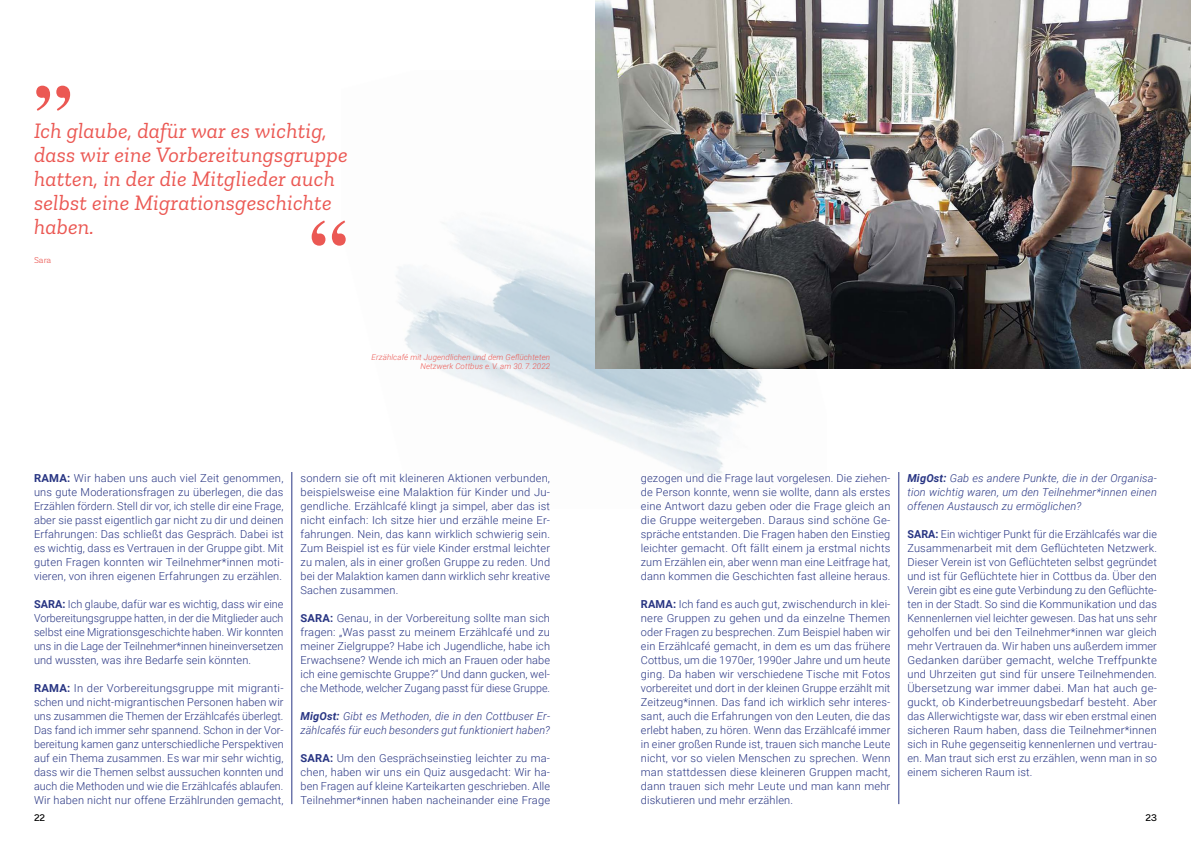
<style>
.page{position:relative;width:1191px;height:842px;background:#fff}
.page>*{position:absolute;margin:0;border:0;box-sizing:border-box;transform-origin:0 0}
.t1{font:700 75px "Times";color:#eb5853}
.Zitat{font:italic 22px/24px "Zilla Slab";letter-spacing:.01em;color:#eb5853}
.Copy{font:300 11px/14px "Roboto";letter-spacing:.015em;color:#283583;text-align:justify}
.Copy-2{font:italic 300 11px/14px "Roboto";letter-spacing:.015em;color:#283583}
.t2{font:10px "Guaruja Grotesk";color:#000}
.Zitatgeber{font:300 9px "Basic Sans";color:#eb5853}
.Bilduntertitel{font:italic 300 8px/9px "Roboto";letter-spacing:.01em;color:#eb5853;text-align:right}
.s1{font-weight:700}
</style>
<div class="page">
<img style="left:396px;top:223px;width:430px;height:253px">
<hr style="left:291px;top:472px;width:1px;height:332px;background:#283583">
<hr style="left:898px;top:472px;width:1px;height:332px;background:#283583">
<img style="left:595px;top:0;width:596px;height:368px">
<p class="t1" style="left:34px;top:0;width:39px">„</p>
<p class="Zitat" style="left:34px;top:118px;width:315px">Ich glaube, dafür war es wichtig, dass wir eine Vorbereitungsgruppe hatten, in der die Mitglieder auch selbst eine Migrationsgeschichte haben.</p>
<p class="Zitatgeber" style="left:34px;top:255px;width:19px">Sara</p>
<p class="t1" style="left:309px;top:175px;width:39px">“</p>
<p class="Bilduntertitel" style="left:372px;top:352px;width:180px">Erzählcafé mit Jugendlichen und dem Geflüchteten<br>Netzwerk Cottbus e. V. am 30. 7. 2022</p>
<p class="Copy" style="left:34px;top:471px;width:251px"><span class="s1">RAMA:</span> Wir haben uns auch viel Zeit genommen, uns gute Moderationsfragen zu überlegen, die das Erzählen fördern. Stell dir vor, ich stelle dir eine Frage, aber sie passt eigentlich gar nicht zu dir und deinen Erfahrungen: Das schließt das Gespräch. Dabei ist es wichtig, dass es Vertrauen in der Gruppe gibt. Mit guten Fragen konnten wir Teilnehmer*innen moti&shy;vieren, von ihren eigenen Erfahrungen zu erzählen.</p>
<p class="Copy" style="left:34px;top:597px;width:251px"><span class="s1">SARA:</span> Ich glaube, dafür war es wichtig, dass wir eine Vorbereitungsgruppe hatten, in der die Mitglieder auch selbst eine Migrationsgeschichte haben. Wir konnten uns in die Lage der Teilnehmer*innen hineinversetzen und wussten, was ihre Bedarfe sein könnten.</p>
<p class="Copy" style="left:34px;top:681px;width:251px"><span class="s1">RAMA:</span> In der Vorbereitungsgruppe mit migranti&shy;schen und nicht-migrantischen Personen haben wir uns zusammen die Themen der Erzählcafés überlegt.<br>Das fand ich immer sehr spannend. Schon in der Vor&shy;bereitung kamen ganz unterschiedliche Perspektiven auf ein Thema zusammen. Es war mir sehr wichtig, dass wir die Themen selbst aussuchen konnten und auch die Methoden und wie die Erzählcafés ablaufen.<br>Wir haben nicht nur offene Erzählrunden gemacht,</p>
<p class="Copy" style="left:300px;top:471px;width:251px">sondern sie oft mit kleineren Aktionen verbunden, beispielsweise eine Malaktion für Kinder und Ju&shy;gendliche. Erzählcafé klingt ja simpel, aber das ist nicht einfach: Ich sitze hier und erzähle meine Er&shy;fahrungen. Nein, das kann wirklich schwierig sein.<br>Zum Beispiel ist es für viele Kinder erstmal leichter zu malen, als in einer großen Gruppe zu reden. Und bei der Malaktion kamen dann wirklich sehr kreative Sachen zusammen.</p>
<p class="Copy" style="left:300px;top:611px;width:251px"><span class="s1">SARA:</span> Genau, in der Vorbereitung sollte man sich fragen: „Was passt zu meinem Erzählcafé und zu meiner Zielgruppe? Habe ich Jugendliche, habe ich Erwachsene? Wende ich mich an Frauen oder habe ich eine gemischte Gruppe?“ Und dann gucken, wel&shy;che Methode, welcher Zugang passt für diese Gruppe.</p>
<p class="Copy-2" style="left:300px;top:709px;width:251px"><span class="s1">MigOst:</span> Gibt es Methoden, die in den Cottbuser Er&shy;zählcafés für euch besonders gut funktioniert haben?</p>
<p class="Copy" style="left:300px;top:751px;width:251px"><span class="s1">SARA:</span> Um den Gesprächseinstieg leichter zu ma&shy;chen, haben wir uns ein Quiz ausgedacht: Wir ha&shy;ben Fragen auf kleine Karteikarten geschrieben. Alle Teilnehmer*innen haben nacheinander eine Frage</p>
<p class="Copy" style="left:641px;top:471px;width:251px">gezogen und die Frage laut vorgelesen. Die ziehen&shy;de Person konnte, wenn sie wollte, dann als erstes eine Antwort dazu geben oder die Frage gleich an die Gruppe weitergeben. Daraus sind schöne Ge&shy;spräche entstanden. Die Fragen haben den Einstieg leichter gemacht. Oft fällt einem ja erstmal nichts zum Erzählen ein, aber wenn man eine Leitfrage hat, dann kommen die Geschichten fast alleine heraus.</p>
<p class="Copy" style="left:641px;top:597px;width:251px"><span class="s1">RAMA:</span> Ich fand es auch gut, zwischendurch in klei&shy;nere Gruppen zu gehen und da einzelne Themen oder Fragen zu besprechen. Zum Beispiel haben wir ein Erzählcafé gemacht, in dem es um das frühere Cottbus, um die 1970er, 1990er Jahre und um heute ging. Da haben wir verschiedene Tische mit Fotos vorbereitet und dort in der kleinen Gruppe erzählt mit Zeitzeug*innen. Das fand ich wirklich sehr interes&shy;sant, auch die Erfahrungen von den Leuten, die das erlebt haben, zu hören. Wenn das Erzählcafé immer in einer großen Runde ist, trauen sich manche Leute nicht, vor so vielen Menschen zu sprechen. Wenn man stattdessen diese kleineren Gruppen macht, dann trauen sich mehr Leute und man kann mehr diskutieren und mehr erzählen.</p>
<p class="Copy-2" style="left:907px;top:471px;width:251px;text-align:justify"><span class="s1">MigOst:</span> Gab es andere Punkte, die in der Organisa&shy;tion wichtig waren, um den Teilnehmer*innen einen offenen Austausch zu ermöglichen?</p>
<p class="Copy" style="left:907px;top:527px;width:251px"><span class="s1">SARA:</span> Ein wichtiger Punkt für die Erzählcafés war die Zusammenarbeit mit dem Geflüchteten Netzwerk.<br>Dieser Verein ist von Geflüchteten selbst gegründet und ist für Geflüchtete hier in Cottbus da. Über den Verein gibt es eine gute Verbindung zu den Geflüchte&shy;ten in der Stadt. So sind die Kommunikation und das Kennenlernen viel leichter gewesen. Das hat uns sehr geholfen und bei den Teilnehmer*innen war gleich mehr Vertrauen da. Wir haben uns außerdem immer Gedanken darüber gemacht, welche Treffpunkte und Uhrzeiten gut sind für unsere Teilnehmenden.<br>Übersetzung war immer dabei. Man hat auch ge&shy;guckt, ob Kinderbetreuungsbedarf besteht. Aber das Allerwichtigste war, dass wir eben erstmal einen sicheren Raum haben, dass die Teilnehmer*innen sich in Ruhe gegenseitig kennenlernen und vertrau&shy;en. Man traut sich erst zu erzählen, wenn man in so einem sicheren Raum ist.</p>
<p class="t2" style="left:34px;top:811px;width:13px">22</p>
<p class="t2" style="left:1145px;top:811px;width:13px">23</p>
</div>
